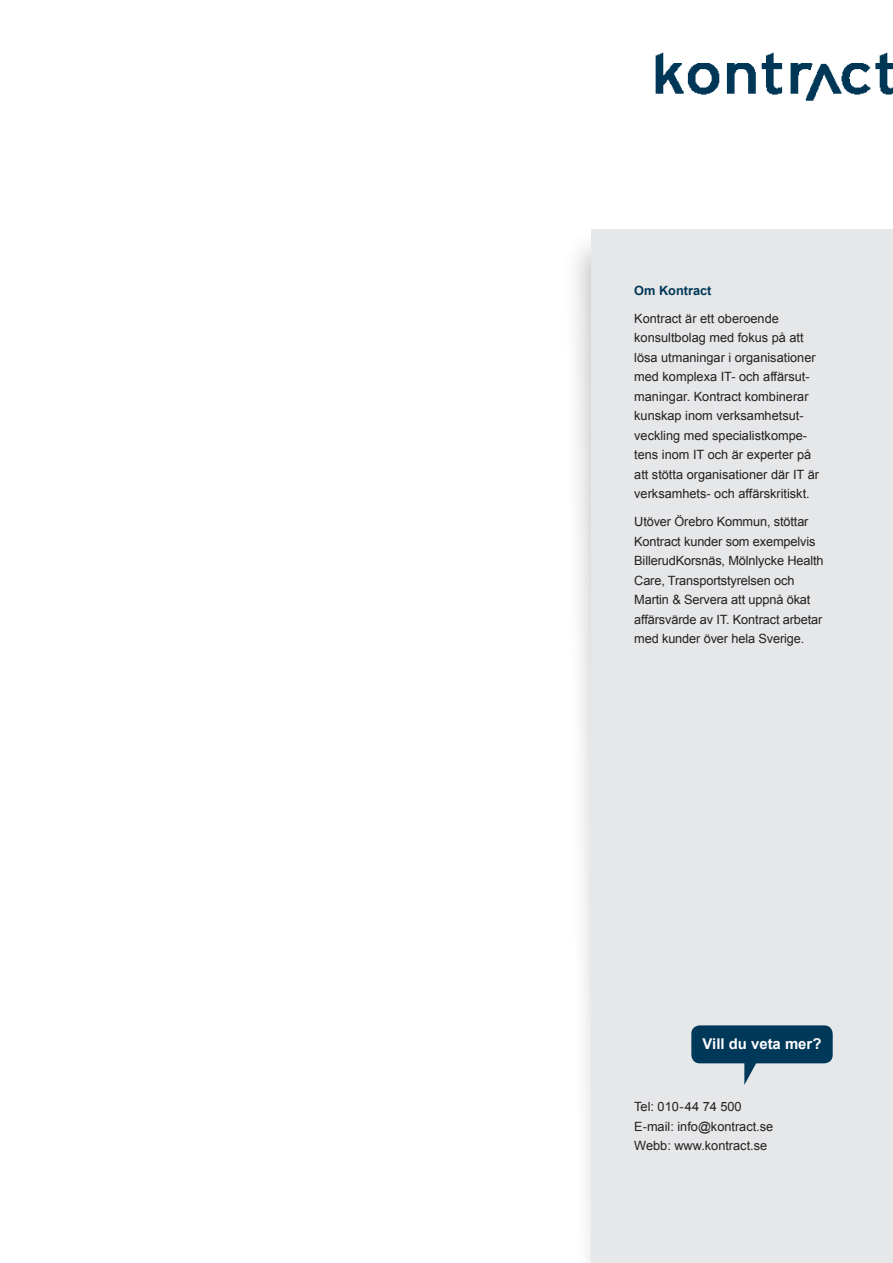
<style>
.page{position:relative;width:893px;height:1263px;background:#fff}
.page>*{position:absolute;margin:0;border:0;box-sizing:border-box;transform-origin:0 0}
.t1{font:700 14.85px "Arial";color:#fff}
.Bröd{font:12.75px/19.5px "Arial";color:#231f20}
.Rubbe_2{font:700 12.75px "Arial";color:#003859}
</style>
<div class="page">
<img style="left:655px;top:52px;width:238px;height:49px">
<div style="left:562px;top:229px;width:331px;height:1034px;background:#231f20;opacity:.27"></div>
<div style="left:592px;top:230px;width:301px;height:1033px;background:#e6e7e9"></div>
<div style="left:691px;top:1025px;width:142px;height:38px;background:#003859;border-radius:9px"></div>
<svg style="left:744px;top:1063px;width:12px;height:22px"></svg>
<p class="Rubbe_2" style="left:634px;top:282px;width:79px">Om Kontract</p>
<p class="Bröd" style="left:634px;top:309px;width:186px">Kontract är ett oberoende konsultbolag med fokus på att lösa utmaningar i organisationer med komplexa IT- och affärsut&shy;maningar. Kontract kombinerar kunskap inom verksamhetsut&shy;veckling med specialistkompe&shy;tens inom IT och är experter på att stötta organisationer där IT är verksamhets- och affärskritiskt.</p>
<p class="Bröd" style="left:634px;top:512px;width:191px">Utöver Örebro Kommun, stöttar<br>Kontract kunder som exempelvis<br>BillerudKorsnäs, Mölnlycke Health<br>Care, Transportstyrelsen och<br>Martin &amp; Servera att uppnå ökat affärsvärde av IT. Kontract arbetar med kunder över hela Sverige.</p>
<p class="t1" style="left:703px;top:1034px;width:120px">Vill du veta mer?</p>
<p class="Bröd" style="left:634px;top:1097px;width:141px">Tel: 010-44 74 500<br>E-mail: info@kontract.se</p>
<p class="Bröd" style="left:634px;top:1136px;width:134px">Webb: www.kontract.se</p>
</div>
